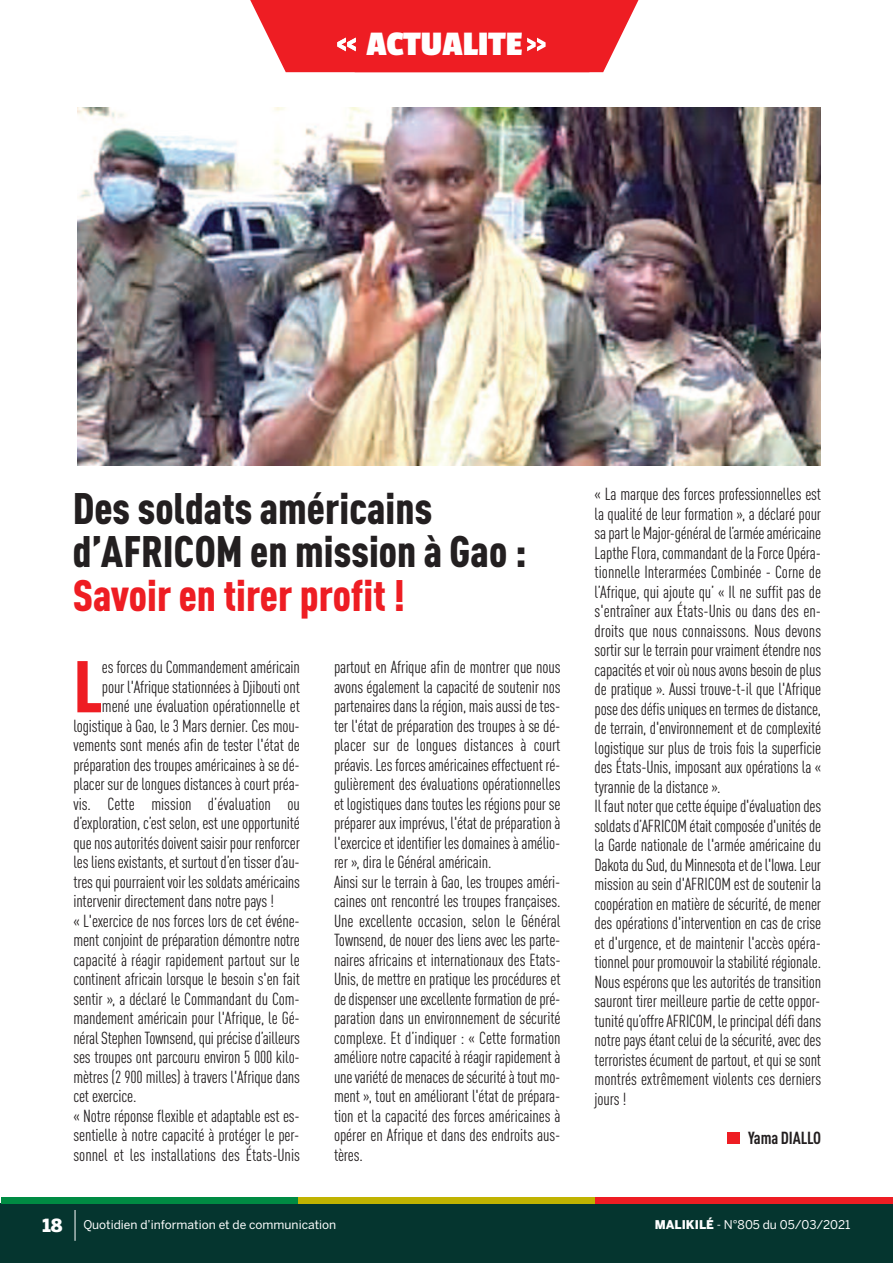
<style>
.page{position:relative;width:893px;height:1263px;background:#fff}
.page>*{position:absolute;margin:0;border:0;box-sizing:border-box;transform-origin:0 0}
.t1{font:900 condensed 72px "DIN Pro";color:#ee1d23}
.t2{font:900 condensed 43.5px/43.5px "DIN Pro";color:#231f20}
.t3{font:900 condensed 43.5px "DIN Pro";color:#ee1d23}
.t4{font:700 36px "Passion One";color:#fff}
.t5{font:condensed 17.25px/19.5px "DIN Pro";letter-spacing:-.01em;color:#231f20}
.t6{font:700 condensed 17.25px "DIN Pro";letter-spacing:-.01em;color:#231f20}
.t7{font:12px "Benton Sans";color:#fff}
.s1{font-weight:900;font-size:18px}
.s2{font-weight:900}
</style>
<div class="page">
<div style="left:1px;top:1203px;width:892px;height:60px;background:#05352f"></div>
<div style="left:1px;top:1197px;width:297px;height:6px;background:#008b43"></div>
<div style="left:298px;top:1197px;width:298px;height:6px;background:#c0b301"></div>
<div style="left:596px;top:1197px;width:297px;height:6px;background:#ee1d23"></div>
<hr style="left:75px;top:1210px;width:1px;height:31px;background:#fff">
<div style="left:727px;top:1133px;width:12px;height:11px;background:#ee1d23"></div>
<svg style="left:250px;top:0;width:389px;height:72px;background:#ef3439"></svg>
<img style="left:78px;top:108px;width:743px;height:357px">
<h3 class="t4" style="left:366px;top:25px;width:157px">ACTUALITE</h3>
<h2 class="t2" style="left:73px;top:490px;width:455px">Des soldats américains d’AFRICOM en mission à Gao :</h2>
<h2 class="t3" style="left:73px;top:580px;width:334px">Savoir en tirer profit !</h2>
<h1 class="t1" style="left:73px;top:661px;width:31px">L</h1>
<p class="t5" style="left:102px;top:659px;width:200px">es forces du Commandement américain</p>
<p class="t5" style="left:102px;top:679px;width:200px">pour l'Afrique stationnées à Djibouti ont</p>
<p class="t5" style="left:102px;top:698px;width:200px">mené une évaluation opérationnelle et</p>
<p class="t5" style="left:73px;top:718px;width:228px">logistique à Gao, le 3 Mars dernier. Ces mou-</p>
<p class="t5" style="left:73px;top:737px;width:228px">vements sont menés afin de tester l'état de</p>
<p class="t5" style="left:73px;top:757px;width:228px">préparation des troupes américaines à se dé-</p>
<p class="t5" style="left:73px;top:776px;width:228px">placer sur de longues distances à court préa-</p>
<p class="t5" style="left:73px;top:796px;width:228px">vis. Cette mission d’évaluation ou</p>
<p class="t5" style="left:73px;top:815px;width:228px">d’exploration, c’est selon, est une opportunité</p>
<p class="t5" style="left:73px;top:835px;width:228px">quenosautoritésdoiventsaisirpour renforcer</p>
<p class="t5" style="left:73px;top:854px;width:228px">les liens existants, et surtout d’en tisser d’au-</p>
<p class="t5" style="left:73px;top:874px;width:228px">tresquipourraientvoir lessoldatsaméricains</p>
<p class="t5" style="left:73px;top:893px;width:202px">intervenir directement dans notre pays !</p>
<p class="t5" style="left:73px;top:913px;width:228px">« L'exercice de nos forces lors de cet événe-</p>
<p class="t5" style="left:73px;top:932px;width:228px">ment conjoint de préparation démontre notre</p>
<p class="t5" style="left:73px;top:952px;width:228px">capacité à réagir rapidement partout sur le</p>
<p class="t5" style="left:73px;top:971px;width:228px">continent africain lorsque le besoin s'en fait</p>
<p class="t5" style="left:73px;top:991px;width:228px">sentir », a déclaré le Commandant du Com-</p>
<p class="t5" style="left:73px;top:1010px;width:228px">mandement américain pour l'Afrique, le Gé-</p>
<p class="t5" style="left:73px;top:1030px;width:228px">néralStephenTownsend,quiprécised’ailleurs</p>
<p class="t5" style="left:73px;top:1049px;width:228px">ses troupes ont parcouru environ 5 000 kilo-</p>
<p class="t5" style="left:73px;top:1069px;width:228px">mètres (2 900 milles) à travers l'Afrique dans</p>
<p class="t5" style="left:73px;top:1088px;width:65px">cet exercice.</p>
<p class="t5" style="left:73px;top:1108px;width:228px">« Notre réponse flexible et adaptable est es-</p>
<p class="t5" style="left:73px;top:1127px;width:227px">sentielle à notre capacité à protéger le per-</p>
<p class="t5" style="left:73px;top:1147px;width:228px">sonnel et les installations des États-Unis</p>
<p class="t5" style="left:334px;top:659px;width:228px">partout en Afrique afin de montrer que nous avons également la capacité de soutenir nos partenaires dans la région, mais aussi de tes&shy;ter l'état de préparation des troupes à se dé&shy;placer sur de longues distances à court préavis.Lesforcesaméricaineseffectuent ré&shy;gulièrement des évaluations opérationnelles et logistiques dans toutes les régions pour se préparer aux imprévus, l'état de préparation à l'exerciceet identifier lesdomainesàamélio&shy;rer », dira le Général américain.<br>Ainsi sur le terrain à Gao, les troupes améri&shy;caines ont rencontré les troupes françaises.<br>Une excellente occasion, selon le Général Townsend, de nouer des liens avec les parte&shy;naires africains et internationaux des Etats-Unis, de mettre en pratique les procédures et dedispenseruneexcellenteformationdepré&shy;paration dans un environnement de sécurité complexe. Et d’indiquer : « Cette formation améliore notre capacité à réagir rapidement à unevariétédemenacesdesécuritéàtoutmo&shy;ment », tout en améliorant l'état de prépara&shy;tion et la capacité des forces américaines à opérer en Afrique et dans des endroits aus&shy;tères.</p>
<p class="t5" style="left:595px;top:486px;width:228px">« La marque des forces professionnelles est la qualité de leur formation », a déclaré pour sapart leMajor-généraldel’arméeaméricaine Lapthe Flora, commandant de la Force Opéra&shy;tionnelle Interarmées Combinée - Corne de l’Afrique, qui ajoute qu’ « Il ne suffit pas de s'entraîner aux États-Unis ou dans des en&shy;droits que nous connaissons. Nous devons sortir sur le terrain pour vraiment étendre nos capacitésetvoiroùnousavonsbesoindeplus de pratique ». Aussi trouve-t-il que l'Afrique posedesdéfisuniquesentermesdedistance, de terrain, d'environnement et de complexité logistique sur plus de trois fois la superficie des États-Unis, imposant aux opérations la « tyrannie de la distance ».<br>Il fautnoterquecetteéquiped'évaluationdes soldatsd’AFRICOMétaitcomposéed'unitésde la Garde nationale de l'armée américaine du DakotaduSud,duMinnesotaetdel'Iowa.Leur mission au sein d'AFRICOM est de soutenir la coopération en matière de sécurité, de mener des opérations d'intervention en cas de crise et d'urgence, et de maintenir l'accès opéra&shy;tionnelpourpromouvoir lastabilitérégionale.<br>Nous espérons que les autorités de transition sauront tirer meilleure partie de cette oppor&shy;tunitéqu’offreAFRICOM, leprincipaldéfidans notre pays étant celui de la sécurité, avec des terroristes écument de partout, et qui se sont montrés extrêmement violents ces derniers jours !</p>
<p class="t6" style="left:748px;top:1131px;width:75px">Yama DIALLO</p>
<p class="t7" style="left:43px;top:1218px;width:295px"><span class="s1">18</span> Quotidien d’information et de communication</p>
<p class="t7" style="left:655px;top:1218px;width:197px"><span class="s2">MALIKILÉ</span> - N°805 du 05/03/2021</p>
</div>
